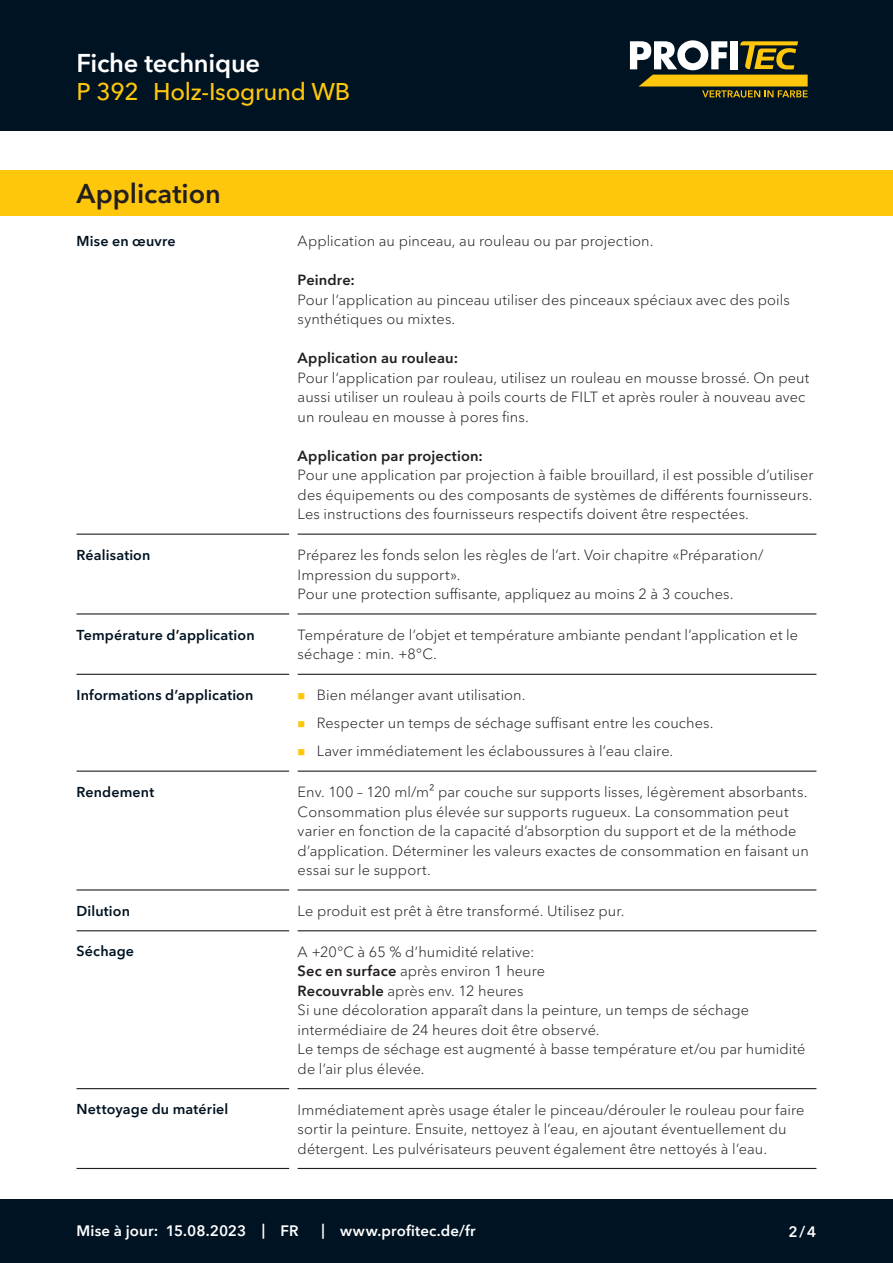
<style>
.page{position:relative;width:893px;height:1263px;background:#fff}
.page>*{position:absolute;margin:0;border:0;box-sizing:border-box;transform-origin:0 0}
.CB_AF_Kapitel_Ueberschrift{font:600 27px "Avenir Next Cyr";color:#231f20}
.CB_AF_Kopf_TM{font:600 25.5px "Avenir Next Cyr";letter-spacing:-.01em;color:#fff}
.CB_AF_Kopf_Produktname_klein{font:500 24px "Avenir Next Cyr";letter-spacing:-.01em;color:#fec70c}
.CB_AF_Fuss_Stand_linksb{font:600 15px "Avenir Next Cyr";letter-spacing:.01em;color:#fff}
.CB_AF_Text_Standard{font:300 14.7px/19.5px "Avenir Next Cyr";letter-spacing:.005em;color:#231f20}
.CB_AF_Abschnitt_Ueberschrift{font:600 14.25px "Avenir Next Cyr";letter-spacing:.01em;color:#001322}
.s1{font-weight:600}
</style>
<div class="page">
<div style="left:0;top:0;width:893px;height:131px;background:#001322"></div>
<div style="left:0;top:1199px;width:893px;height:64px;background:#001322"></div>
<svg style="left:630px;top:40px;width:178px;height:58px"></svg>
<hr style="left:77px;top:534px;width:212px;height:1px;background:#231f20">
<hr style="left:298px;top:534px;width:518px;height:1px;background:#231f20">
<hr style="left:77px;top:613px;width:212px;height:1px;background:#231f20">
<hr style="left:298px;top:613px;width:518px;height:1px;background:#231f20">
<hr style="left:77px;top:674px;width:212px;height:1px;background:#231f20">
<hr style="left:298px;top:674px;width:518px;height:1px;background:#231f20">
<hr style="left:77px;top:770px;width:212px;height:2px;background:#231f20">
<hr style="left:298px;top:770px;width:518px;height:2px;background:#231f20">
<hr style="left:77px;top:889px;width:212px;height:1px;background:#231f20">
<hr style="left:298px;top:889px;width:518px;height:1px;background:#231f20">
<hr style="left:77px;top:930px;width:212px;height:1px;background:#231f20">
<hr style="left:298px;top:930px;width:518px;height:1px;background:#231f20">
<hr style="left:77px;top:1088px;width:212px;height:1px;background:#231f20">
<hr style="left:298px;top:1088px;width:518px;height:1px;background:#231f20">
<hr style="left:77px;top:1168px;width:212px;height:1px;background:#231f20">
<hr style="left:298px;top:1168px;width:518px;height:1px;background:#231f20">
<div style="left:0;top:170px;width:893px;height:46px;background:#fec70c"></div>
<p class="CB_AF_Kopf_TM" style="left:77px;top:47px;width:185px">Fiche technique</p>
<p class="CB_AF_Kopf_Produktname_klein" style="left:77px;top:78px;width:64px">P 392</p>
<p class="CB_AF_Kopf_Produktname_klein" style="left:153px;top:78px;width:199px">Holz-Isogrund WB</p>
<p class="CB_AF_Kapitel_Ueberschrift" style="left:77px;top:177px;width:146px">Application</p>
<p class="CB_AF_Abschnitt_Ueberschrift" style="left:77px;top:232px;width:101px">Mise en œuvre</p>
<p class="CB_AF_Text_Standard" style="left:298px;top:231px;width:357px">Application au pinceau, au rouleau ou par projection.</p>
<p class="CB_AF_Text_Standard" style="left:298px;top:270px;width:493px"><span class="s1">Peindre:<br></span>Pour l’application au pinceau utiliser des pinceaux spéciaux avec des poils synthétiques ou mixtes.</p>
<p class="CB_AF_Text_Standard" style="left:298px;top:348px;width:513px"><span class="s1">Application au rouleau:<br></span>Pour l’application par rouleau, utilisez un rouleau en mousse brossé. On peut aussi utiliser un rouleau à poils courts de FILT et après rouler à nouveau avec un rouleau en mousse à pores fins.</p>
<p class="CB_AF_Text_Standard" style="left:298px;top:446px;width:517px"><span class="s1">Application par projection:<br></span>Pour une application par projection à faible brouillard, il est possible d’utiliser des équipements ou des composants de systèmes de différents fournisseurs.<br>Les instructions des fournisseurs respectifs doivent être respectées.</p>
<p class="CB_AF_Abschnitt_Ueberschrift" style="left:77px;top:546px;width:75px">Réalisation</p>
<p class="CB_AF_Text_Standard" style="left:298px;top:545px;width:467px">Préparez les fonds selon les règles de l’art. Voir chapitre «Préparation/<br>Impression du support».<br>Pour une protection suffisante, appliquez au moins 2 à 3 couches.</p>
<p class="CB_AF_Abschnitt_Ueberschrift" style="left:77px;top:626px;width:180px">Température d’application</p>
<p class="CB_AF_Text_Standard" style="left:298px;top:625px;width:502px">Température de l’objet et température ambiante pendant l’application et le séchage : min. +8°C.</p>
<p class="CB_AF_Abschnitt_Ueberschrift" style="left:77px;top:686px;width:178px">Informations d’application</p>
<p class="CB_AF_Text_Standard" style="left:317px;top:685px;width:210px">Bien mélanger avant utilisation.</p>
<p class="CB_AF_Text_Standard" style="left:317px;top:713px;width:398px">Respecter un temps de séchage suffisant entre les couches.</p>
<p class="CB_AF_Text_Standard" style="left:317px;top:741px;width:358px">Laver immédiatement les éclaboussures à l’eau claire.</p>
<p class="CB_AF_Abschnitt_Ueberschrift" style="left:77px;top:783px;width:79px">Rendement</p>
<p class="CB_AF_Text_Standard" style="left:298px;top:782px;width:513px">Env. 100 – 120 ml/m² par couche sur supports lisses, légèrement absorbants.<br>Consommation plus élevée sur supports rugueux. La consommation peut varier en fonction de la capacité d’absorption du support et de la méthode d’application. Déterminer les valeurs exactes de consommation en faisant un essai sur le support.</p>
<p class="CB_AF_Abschnitt_Ueberschrift" style="left:77px;top:902px;width:55px">Dilution</p>
<p class="CB_AF_Text_Standard" style="left:298px;top:901px;width:328px">Le produit est prêt à être transformé. Utilisez pur.</p>
<p class="CB_AF_Abschnitt_Ueberschrift" style="left:77px;top:943px;width:59px">Séchage</p>
<p class="CB_AF_Text_Standard" style="left:298px;top:942px;width:509px">A +20°C à 65 % d’humidité relative:<br><span class="s1">Sec en surface</span> après environ 1 heure<br><span class="s1">Recouvrable</span> après env. 12 heures<br>Si une décoloration apparaît dans la peinture, un temps de séchage intermédiaire de 24 heures doit être observé.<br>Le temps de séchage est augmenté à basse température et/ou par humidité de l’air plus élevée.</p>
<p class="CB_AF_Abschnitt_Ueberschrift" style="left:77px;top:1101px;width:153px">Nettoyage du matériel</p>
<p class="CB_AF_Text_Standard" style="left:298px;top:1100px;width:508px">Immédiatement après usage étaler le pinceau/dérouler le rouleau pour faire sortir la peinture. Ensuite, nettoyez à l’eau, en ajoutant éventuellement du détergent. Les pulvérisateurs peuvent également être nettoyés à l’eau.</p>
<p class="CB_AF_Fuss_Stand_linksb" style="left:77px;top:1222px;width:83px">Mise à jour:</p>
<p class="CB_AF_Fuss_Stand_linksb" style="left:166px;top:1222px;width:82px">15.08.2023</p>
<p class="CB_AF_Fuss_Stand_linksb" style="left:262px;top:1221px;width:5px">|</p>
<p class="CB_AF_Fuss_Stand_linksb" style="left:281px;top:1222px;width:20px">FR</p>
<p class="CB_AF_Fuss_Stand_linksb" style="left:321px;top:1221px;width:5px">|</p>
<p class="CB_AF_Fuss_Stand_linksb" style="left:340px;top:1222px;width:137px">www.profitec.de/fr</p>
<p class="CB_AF_Fuss_Stand_linksb" style="left:788px;top:1222px;width:29px">2/4</p>
</div>
